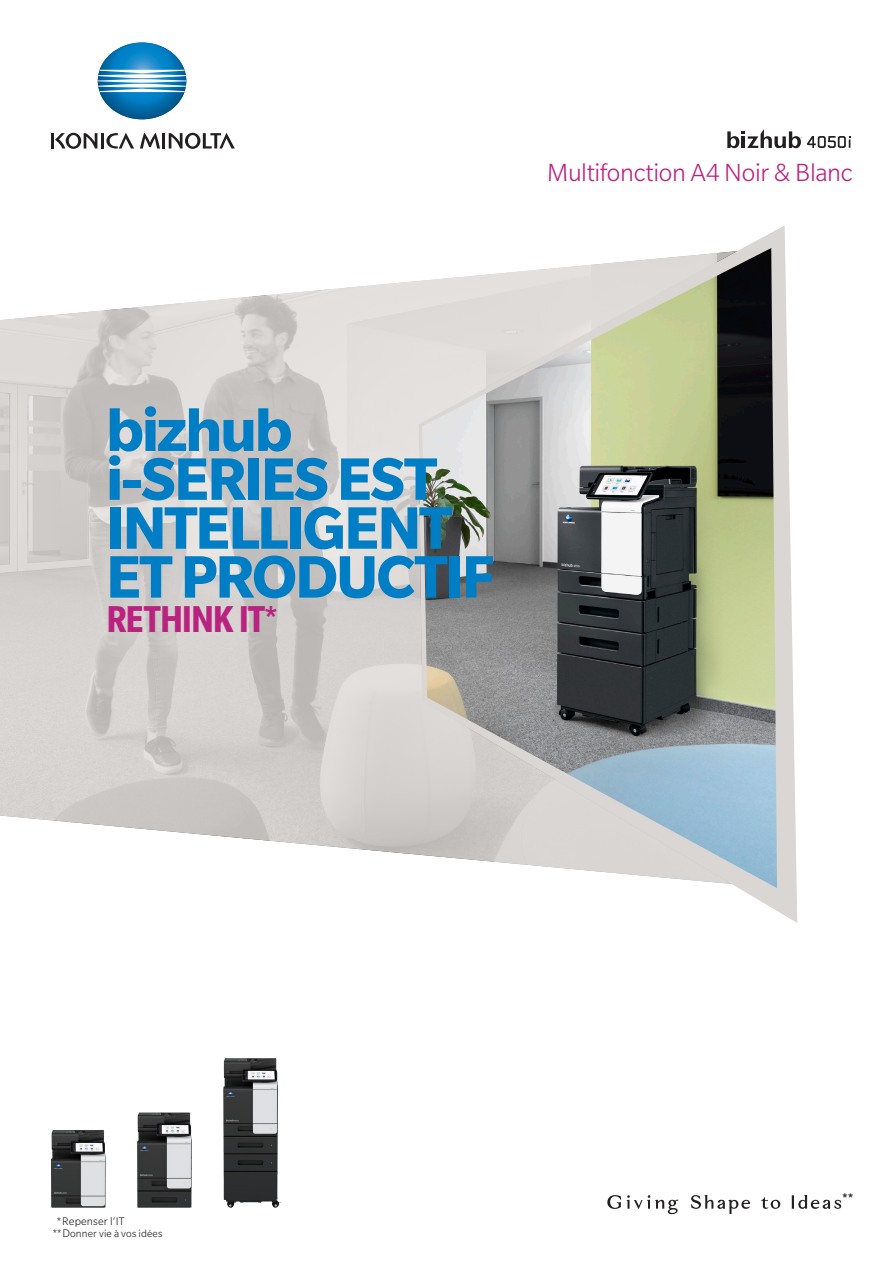
<style>
.page{position:relative;width:893px;height:1263px;background:#fff}
.page>*{position:absolute;margin:0;border:0;box-sizing:border-box;transform-origin:0 0}
.Data_Titel_Slogan{font:700 65.25px "Slate Pro";letter-spacing:-.035em;color:#007ec5}
.t1{font:700 condensed 40.8px "Slate Pro";letter-spacing:-.03em;color:#ba2280}
.Brochure_Introhead_B{font:300 27px "Slate Pro";letter-spacing:-.01em;color:#ba2280}
.t2{font:15px "Helvetica";color:#231f20}
.Brochure_Page_Reg_8{font:300 12px "Slate Pro";letter-spacing:.01em;color:#231f20}
.t3{font:300 11.25px "Slate Pro";letter-spacing:.01em;color:#231f20}
.s1{font-size:36px}
.s2{font-size:12px}
</style>
<div class="page">
<svg style="left:739px;top:225px;width:58px;height:698px;fill:#dad6d3"></svg>
<img style="left:732px;top:248px;width:45px;height:640px">
<svg style="left:0;top:251px;width:737px;height:633px"></svg>
<svg style="left:727px;top:129px;width:74px;height:19px"></svg>
<svg style="left:807px;top:136px;width:43px;height:12px"></svg>
<svg style="left:98px;top:43px;width:88px;height:76px"></svg>
<hr style="left:51px;top:133px;width:3px;height:15px;background:#231f20">
<hr style="left:101px;top:133px;width:3px;height:15px;background:#231f20">
<hr style="left:162px;top:133px;width:3px;height:15px;background:#231f20">
<svg style="left:106px;top:133px;width:28px;height:16px"></svg>
<svg style="left:55px;top:133px;width:42px;height:16px"></svg>
<svg style="left:169px;top:133px;width:66px;height:16px"></svg>
<svg style="left:140px;top:133px;width:20px;height:15px"></svg>
<img style="left:51px;top:1130px;width:55px;height:78px">
<img style="left:137px;top:1112px;width:55px;height:96px">
<img style="left:223px;top:1058px;width:58px;height:150px">
<div style="left:60px;top:360px;width:483px;height:324px;background:#fff;opacity:.1"></div>
<svg style="left:691px;top:1195px;width:59px;height:19px"></svg>
<svg style="left:792px;top:1195px;width:49px;height:14px"></svg>
<svg style="left:607px;top:1195px;width:71px;height:19px"></svg>
<svg style="left:761px;top:1197px;width:19px;height:12px"></svg>
<p class="Brochure_Introhead_B" style="left:547px;top:159px;width:307px">Multifonction A4 Noir &amp; Blanc</p>
<p class="Data_Titel_Slogan" style="left:106px;top:394px;width:188px">bizhub</p>
<p class="Data_Titel_Slogan" style="left:106px;top:443px;width:333px">i-SERIES EST</p>
<p class="Data_Titel_Slogan" style="left:106px;top:492px;width:348px">INTELLIGENT</p>
<p class="Data_Titel_Slogan" style="left:106px;top:541px;width:390px">ET PRODUCTIF</p>
<p class="t1" style="left:106px;top:597px;width:172px">RETHINK IT<span class="s1">*</span></p>
<p class="Brochure_Page_Reg_8" style="left:57px;top:1215px;width:70px">* Repenser l‘IT</p>
<p class="t3" style="left:52px;top:1228px;width:111px"><span class="s2">** D</span>onner vie à vos idées</p>
<p class="t2" style="left:842px;top:1187px;width:13px">**</p>
</div>
